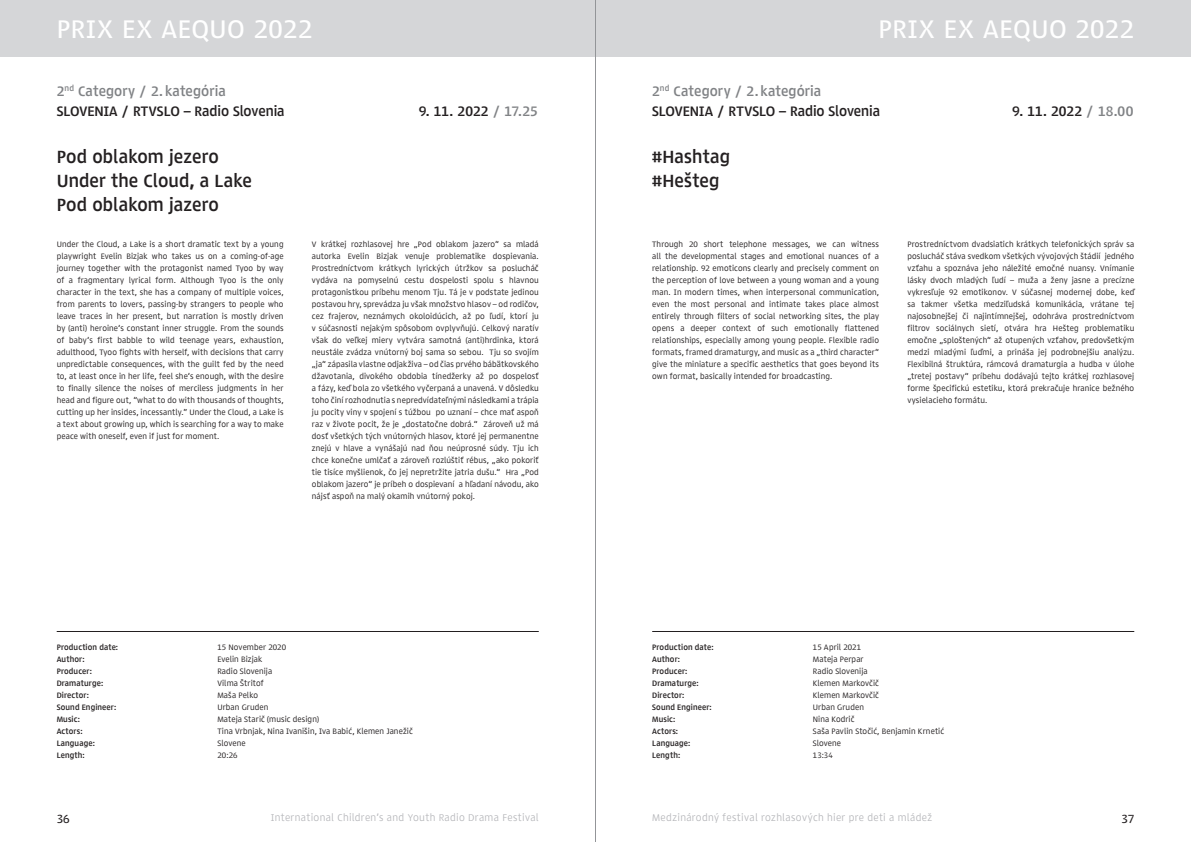
<style>
.page{position:relative;width:1191px;height:842px;background:#fff}
.page>*{position:absolute;margin:0;border:0;box-sizing:border-box;transform-origin:0 0}
.t1{font:500 26px "Lipa Agate High";letter-spacing:.02em;color:#fff}
.t2{font:700 18px/24px "Lipa Agate High";letter-spacing:.005em;color:#231f20}
.t3{font:700 14px/20px "Lipa Agate High";color:#231f20}
.t4{font:500 12px "Lipa Agate High";color:#231f20}
.t5{font:300 10px "Lipa Agate High";letter-spacing:.035em;color:#b0b1b5}
.t6{font:8px/12px "Lipa Agate High";letter-spacing:.01em;color:#231f20;text-align:justify}
.t7{font:700 8px "Lipa Agate High";letter-spacing:.015em;color:#231f20}
.s1{color:#808285}
</style>
<div class="page">
<div style="left:595px;top:0;width:596px;height:57px;background:#d5d6d8"></div>
<div style="left:0;top:0;width:595px;height:57px;background:#d5d6d8"></div>
<hr style="left:57px;top:631px;width:482px;height:1px;background:#231f20">
<hr style="left:652px;top:631px;width:482px;height:1px;background:#231f20">
<hr style="left:595px;top:0;width:1px;height:842px;background:#939598">
<h1 class="t1" style="left:57px;top:13px;width:257px">PRIX EX AEQUO 2022</h1>
<h1 class="t1" style="left:878px;top:13px;width:257px">PRIX EX AEQUO 2022</h1>
<h3 class="t3" style="left:57px;top:81px;width:229px"><span class="s1">2</span><sup>nd</sup> <span class="s1">Category / 2. kategória<br></span>SLOVENIA / RTVSLO – Radio Slovenia</h3>
<h2 class="t2" style="left:57px;top:144px;width:197px">Pod oblakom jezero<br>Under the Cloud, a Lake<br>Pod oblakom jazero</h2>
<h3 class="t3" style="left:419px;top:101px;width:121px">9. 11. 2022 <span class="s1">/ 17.25</span></h3>
<p class="t6" style="left:57px;top:238px;width:228px">Under the Cloud, a Lake is a short dramatic text by a young playwright Evelin Bizjak who takes us on a coming-of-age journey together with the protagonist named Tyoo by way of a fragmentary lyrical form. Although Tyoo is the only character in the text, she has a company of multiple voices, from parents to lovers, passing-by strangers to people who leave traces in her present, but narration is mostly driven by (anti) heroine‘s constant inner struggle. From the sounds of baby‘s first babble to wild teenage years, exhaustion, adulthood, Tyoo fights with herself, with decisions that carry unpredictable consequences, with the guilt fed by the need to, at least once in her life, feel she‘s enough, with the desire to finally silence the noises of merciless judgments in her head and figure out, “what to do with thousands of thoughts, cutting up her insides, incessantly.” Under the Cloud, a Lake is a text about growing up, which is searching for a way to make peace with oneself, even if just for moment.</p>
<p class="t6" style="left:312px;top:238px;width:228px">V krátkej rozhlasovej hre „Pod oblakom jazero“ sa mladá autorka Evelin Bizjak venuje problematike dospievania.<br>Prostredníctvom krátkych lyrických útržkov sa poslucháč vydáva na pomyselnú cestu dospelosti spolu s hlavnou protagonistkou príbehu menom Tju. Tá je v podstate jedinou postavou hry, sprevádza ju však množstvo hlasov – od rodičov, cez frajerov, neznámych okoloidúcich, až po ľudí, ktorí ju v súčasnosti nejakým spôsobom ovplyvňujú. Celkový naratív však do veľkej miery vytvára samotná (anti)hrdinka, ktorá neustále zvádza vnútorný boj sama so sebou. Tju so svojím „ja“ zápasila vlastne odjakživa – od čias prvého bábätkovského džavotania, divokého obdobia tínedžerky až po dospelosť a fázy, keď bola zo všetkého vyčerpaná a unavená. V dôsledku toho činí rozhodnutia s nepredvídateľnými následkami a trápia ju pocity viny v spojení s túžbou po uznaní – chce mať aspoň raz v živote pocit, že je „dostatočne dobrá.“ Zároveň už má dosť všetkých tých vnútorných hlasov, ktoré jej permanentne znejú v hlave a vynášajú nad ňou neúprosné súdy. Tju ich chce konečne umlčať a zároveň rozlúštiť rébus, „ako pokoriť tie tisíce myšlienok, čo jej nepretržite jatria dušu.“ Hra „Pod oblakom jazero“ je príbeh o dospievaní a hľadaní návodu, ako nájsť aspoň na malý okamih vnútorný pokoj.</p>
<p class="t7" style="left:57px;top:642px;width:63px">Production date:</p>
<p class="t6" style="left:217px;top:641px;width:70px">15 November 2020</p>
<p class="t7" style="left:57px;top:654px;width:29px">Author:</p>
<p class="t6" style="left:217px;top:653px;width:46px">Evelin Bizjak</p>
<p class="t7" style="left:57px;top:666px;width:37px">Producer:</p>
<p class="t6" style="left:217px;top:665px;width:56px">Radio Slovenija</p>
<p class="t7" style="left:57px;top:678px;width:48px">Dramaturge:</p>
<p class="t6" style="left:217px;top:677px;width:48px">Vilma Štritof</p>
<p class="t7" style="left:57px;top:690px;width:34px">Director:</p>
<p class="t6" style="left:217px;top:689px;width:42px">Maša Pelko</p>
<p class="t7" style="left:57px;top:702px;width:61px">Sound Engineer:</p>
<p class="t6" style="left:217px;top:701px;width:53px">Urban Gruden</p>
<p class="t7" style="left:57px;top:714px;width:25px">Music:</p>
<p class="t6" style="left:217px;top:713px;width:103px">Mateja Starič (music design)</p>
<p class="t7" style="left:57px;top:726px;width:27px">Actors:</p>
<p class="t6" style="left:217px;top:725px;width:197px">Tina Vrbnjak, Nina Ivanišin, Iva Babić, Klemen Janežič</p>
<p class="t7" style="left:57px;top:738px;width:40px">Language:</p>
<p class="t6" style="left:217px;top:737px;width:30px">Slovene</p>
<p class="t7" style="left:57px;top:750px;width:30px">Length:</p>
<p class="t6" style="left:217px;top:749px;width:22px">20:26</p>
<h3 class="t3" style="left:652px;top:81px;width:229px"><span class="s1">2</span><sup>nd</sup> <span class="s1">Category / 2. kategória<br></span>SLOVENIA / RTVSLO – Radio Slovenia</h3>
<h2 class="t2" style="left:652px;top:144px;width:79px">#Hashtag #Hešteg</h2>
<h3 class="t3" style="left:1012px;top:101px;width:123px">9. 11. 2022 <span class="s1">/ 18.00</span></h3>
<p class="t6" style="left:652px;top:238px;width:228px">Through 20 short telephone messages, we can witness all the developmental stages and emotional nuances of a relationship. 92 emoticons clearly and precisely comment on the perception of love between a young woman and a young man. In modern times, when interpersonal communication, even the most personal and intimate takes place almost entirely through filters of social networking sites, the play opens a deeper context of such emotionally flattened relationships, especially among young people. Flexible radio formats, framed dramaturgy, and music as a „third character“ give the miniature a specific aesthetics that goes beyond its own format, basically intended for broadcasting.</p>
<p class="t6" style="left:907px;top:238px;width:228px">Prostredníctvom dvadsiatich krátkych telefonických správ sa poslucháč stáva svedkom všetkých vývojových štádií jedného vzťahu a spoznáva jeho náležité emočné nuansy. Vnímanie lásky dvoch mladých ľudí – muža a ženy jasne a precízne vykresľuje 92 emotikonov. V súčasnej modernej dobe, keď sa takmer všetka medziľudská komunikácia, vrátane tej najosobnejšej či najintímnejšej, odohráva prostredníctvom filtrov sociálnych sietí, otvára hra Hešteg problematiku emočne „sploštených“ až otupených vzťahov, predovšetkým medzi mladými ľuďmi, a prináša jej podrobnejšiu analýzu.<br>Flexibilná štruktúra, rámcová dramaturgia a hudba v úlohe „tretej postavy“ príbehu dodávajú tejto krátkej rozhlasovej forme špecifickú estetiku, ktorá prekračuje hranice bežného vysielacieho formátu.</p>
<p class="t7" style="left:652px;top:642px;width:63px">Production date:</p>
<p class="t6" style="left:813px;top:641px;width:50px">15 April 2021</p>
<p class="t7" style="left:652px;top:654px;width:29px">Author:</p>
<p class="t6" style="left:813px;top:653px;width:52px">Mateja Perpar</p>
<p class="t7" style="left:652px;top:666px;width:37px">Producer:</p>
<p class="t6" style="left:813px;top:665px;width:56px">Radio Slovenija</p>
<p class="t7" style="left:652px;top:678px;width:48px">Dramaturge:</p>
<p class="t6" style="left:813px;top:677px;width:68px">Klemen Markovčič</p>
<p class="t7" style="left:652px;top:690px;width:34px">Director:</p>
<p class="t6" style="left:813px;top:689px;width:68px">Klemen Markovčič</p>
<p class="t7" style="left:652px;top:702px;width:61px">Sound Engineer:</p>
<p class="t6" style="left:813px;top:701px;width:53px">Urban Gruden</p>
<p class="t7" style="left:652px;top:714px;width:25px">Music:</p>
<p class="t6" style="left:813px;top:713px;width:43px">Nina Kodrič</p>
<p class="t7" style="left:652px;top:726px;width:27px">Actors:</p>
<p class="t6" style="left:813px;top:725px;width:133px">Saša Pavlin Stočić, Benjamin Krnetić</p>
<p class="t7" style="left:652px;top:738px;width:40px">Language:</p>
<p class="t6" style="left:813px;top:737px;width:30px">Slovene</p>
<p class="t7" style="left:652px;top:750px;width:30px">Length:</p>
<p class="t6" style="left:813px;top:749px;width:22px">13:34</p>
<h3 class="t4" style="left:57px;top:811px;width:15px">36</h3>
<p class="t5" style="left:271px;top:812px;width:269px">International Children’s and Youth Radio Drama Festival</p>
<p class="t5" style="left:652px;top:812px;width:281px">Medzinárodný festival rozhlasových hier pre deti a mládež</p>
<h3 class="t4" style="left:1121px;top:811px;width:14px">37</h3>
</div>
